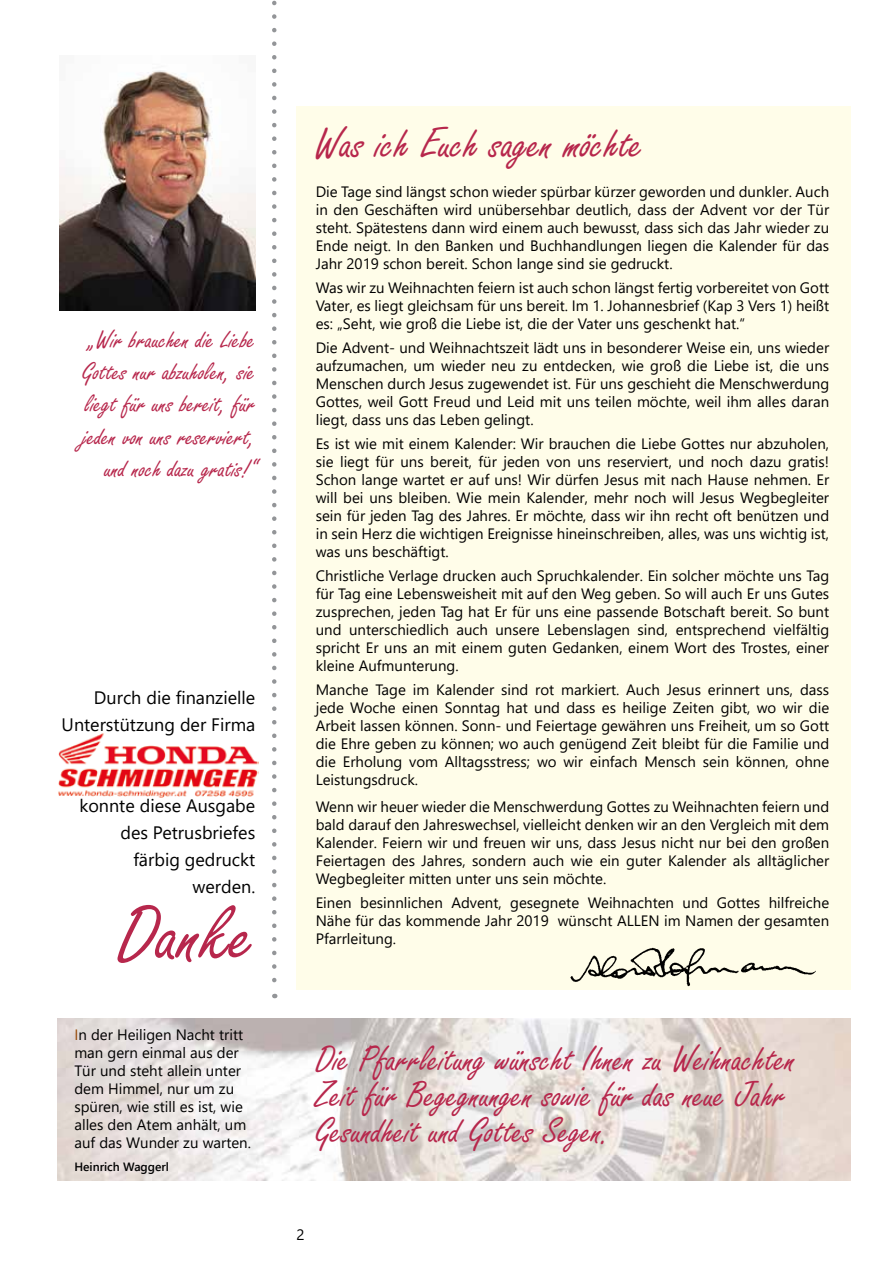
<style>
.page{position:relative;width:893px;height:1263px;background:#fff}
.page>*{position:absolute;margin:0;border:0;box-sizing:border-box;transform-origin:0 0}
.t1{font:85.5px "Freestyle Script";color:#b7274c}
.t2{font:46.5px "Freestyle Script";color:#b7274c}
.t3{font:39px/36px "Freestyle Script";color:#b7274c}
.t4{font:27px/32.4px "Freestyle Script";color:#b7274c;text-align:right}
.t5{font:18px/27px "Segoe UI";color:#000;text-align:right}
.t6{font:15px/18px "Segoe UI";color:#000;text-align:justify}
.t7{font:600 12px "Segoe UI";color:#000}
.s1{color:#984806}
</style>
<div class="page">
<svg style="left:272px;top:0;width:5px;height:998px"></svg>
<div style="left:296px;top:106px;width:554px;height:884px;background:#fffde9"></div>
<img style="left:60px;top:70px;width:195px;height:241px">
<img style="left:570px;top:947px;width:246px;height:40px">
<img style="left:58px;top:1018px;width:792px;height:162px">
<img style="left:58px;top:733px;width:201px;height:65px">
<h3 class="t4" style="left:82px;top:324px;width:175px">„Wir brauchen die Liebe<br>Gottes nur abzuholen, sie liegt für uns bereit, für jeden von uns reserviert, und noch dazu gratis!“</h3>
<p class="t5" style="left:62px;top:683px;width:195px">Durch die finanzielle<br>Unterstützung der Firma</p>
<p class="t5" style="left:79px;top:791px;width:177px">konnte diese Ausgabe des Petrusbriefes färbig gedruckt werden.</p>
<h1 class="t1" style="left:118px;top:888px;width:139px">Danke</h1>
<p class="t6" style="left:74px;top:1024px;width:178px;text-align:left"><span class="s1">I</span>n der Heiligen Nacht tritt man gern einmal aus der<br>Tür und steht allein unter dem Himmel, nur um zu spüren, wie still es ist, wie alles den Atem anhält, um auf das Wunder zu warten.</p>
<p class="t7" style="left:74px;top:1155px;width:96px">Heinrich Waggerl</p>
<h2 class="t2" style="left:315px;top:119px;width:330px">Was ich Euch sagen möchte</h2>
<p class="t6" style="left:316px;top:181px;width:515px">Die Tage sind längst schon wieder spürbar kürzer geworden und dunkler. Auch in den Geschäften wird unübersehbar deutlich, dass der Advent vor der Tür steht. Spätestens dann wird einem auch bewusst, dass sich das Jahr wieder zu Ende neigt. In den Banken und Buchhandlungen liegen die Kalender für das Jahr 2019 schon bereit. Schon lange sind sie gedruckt.</p>
<p class="t6" style="left:316px;top:277px;width:515px">Was wir zu Weihnachten feiern ist auch schon längst fertig vorbereitet von Gott Vater, es liegt gleichsam für uns bereit. Im 1. Johannesbrief (Kap 3 Vers 1) heißt es: „Seht, wie groß die Liebe ist, die der Vater uns geschenkt hat.“</p>
<p class="t6" style="left:316px;top:337px;width:515px">Die Advent- und Weihnachtszeit lädt uns in besonderer Weise ein, uns wieder aufzumachen, um wieder neu zu entdecken, wie groß die Liebe ist, die uns Menschen durch Jesus zugewendet ist. Für uns geschieht die Menschwerdung Gottes, weil Gott Freud und Leid mit uns teilen möchte, weil ihm alles daran liegt, dass uns das Leben gelingt.</p>
<p class="t6" style="left:316px;top:433px;width:515px">Es ist wie mit einem Kalender: Wir brauchen die Liebe Gottes nur abzuholen, sie liegt für uns bereit, für jeden von uns reserviert, und noch dazu gratis!<br>Schon lange wartet er auf uns! Wir dürfen Jesus mit nach Hause nehmen. Er will bei uns bleiben. Wie mein Kalender, mehr noch will Jesus Wegbegleiter sein für jeden Tag des Jahres. Er möchte, dass wir ihn recht oft benützen und in sein Herz die wichtigen Ereignisse hineinschreiben, alles, was uns wichtig ist, was uns beschäftigt.</p>
<p class="t6" style="left:316px;top:565px;width:515px">Christliche Verlage drucken auch Spruchkalender. Ein solcher möchte uns Tag für Tag eine Lebensweisheit mit auf den Weg geben. So will auch Er uns Gutes zusprechen, jeden Tag hat Er für uns eine passende Botschaft bereit. So bunt und unterschiedlich auch unsere Lebenslagen sind, entsprechend vielfältig spricht Er uns an mit einem guten Gedanken, einem Wort des Trostes, einer kleine Aufmunterung.</p>
<p class="t6" style="left:316px;top:679px;width:515px">Manche Tage im Kalender sind rot markiert. Auch Jesus erinnert uns, dass jede Woche einen Sonntag hat und dass es heilige Zeiten gibt, wo wir die Arbeit lassen können. Sonn- und Feiertage gewähren uns Freiheit, um so Gott die Ehre geben zu können; wo auch genügend Zeit bleibt für die Familie und die Erholung vom Alltagsstress; wo wir einfach Mensch sein können, ohne Leistungsdruck.</p>
<p class="t6" style="left:316px;top:796px;width:515px">Wenn wir heuer wieder die Menschwerdung Gottes zu Weihnachten feiern und bald darauf den Jahreswechsel, vielleicht denken wir an den Vergleich mit dem Kalender. Feiern wir und freuen wir uns, dass Jesus nicht nur bei den großen Feiertagen des Jahres, sondern auch wie ein guter Kalender als alltäglicher Wegbegleiter mitten unter uns sein möchte.</p>
<p class="t6" style="left:316px;top:892px;width:515px">Einen besinnlichen Advent, gesegnete Weihnachten und Gottes hilfreiche Nähe für das kommende Jahr 2019 wünscht ALLEN im Namen der gesamten Pfarrleitung.</p>
<h3 class="t3" style="left:316px;top:1042px;width:481px">Die Pfarrleitung wünscht Ihnen zu Weihnachten<br>Zeit für Begegnungen sowie für das neue Jahr<br>Gesundheit und Gottes Segen.</h3>
<p class="t6" style="left:296px;top:1225px;width:10px">2</p>
</div>
